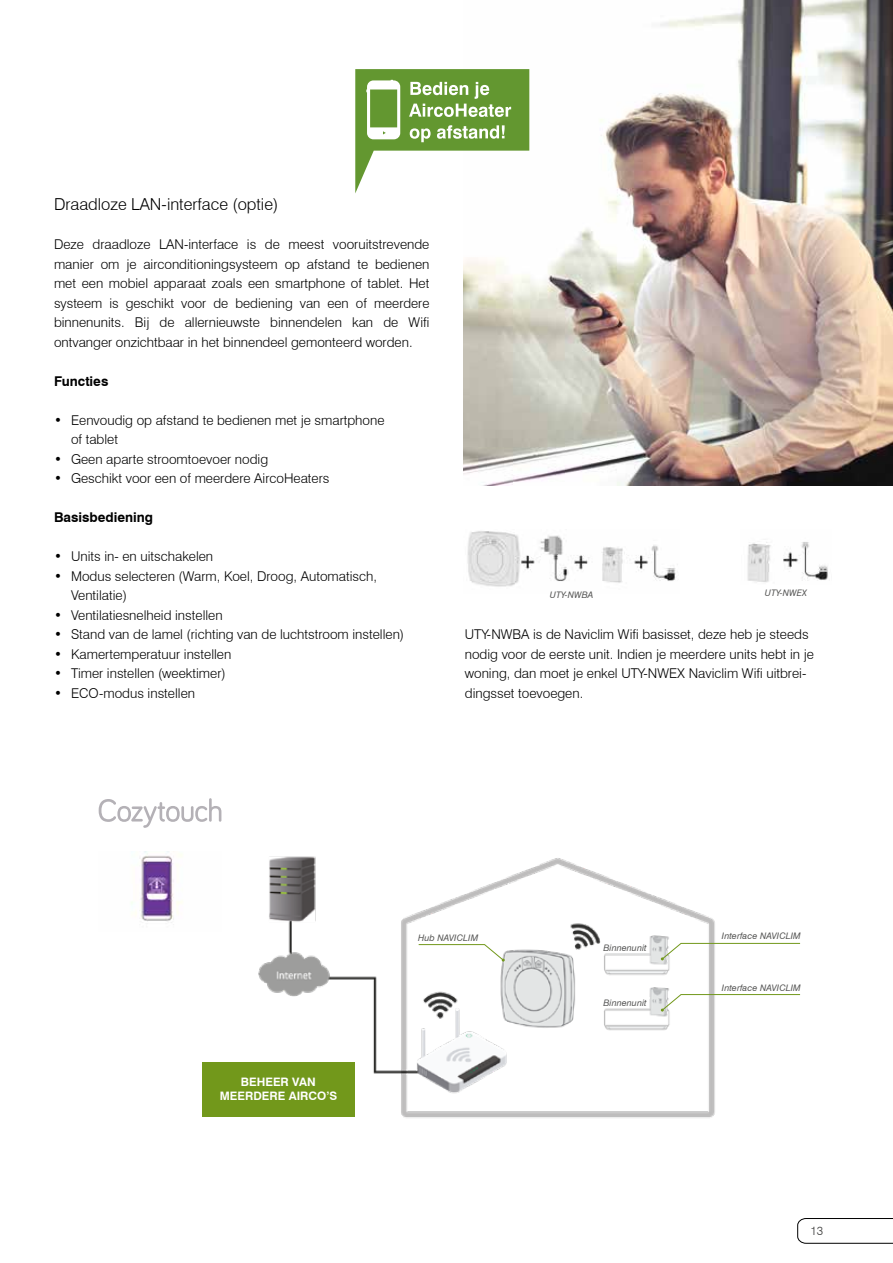
<style>
.page{position:relative;width:893px;height:1263px;background:#fff}
.page>*{position:absolute;margin:0;border:0;box-sizing:border-box;transform-origin:0 0}
.t1{font:300 16.5px "Swiss 721 BT";color:#000}
.t2{font:300 13.5px/19.5px "Swiss 721 BT";color:#000}
.t3{font:700 13.5px "Swiss 721 BT";color:#000}
.t4{font:300 12px "Swiss 721 BT";color:#3c3c3b}
.t5{font:700 11.7px/14px "Swiss 721 BT";color:#fff;text-align:center}
.t6{font:italic 9px "Swiss 721 BT";letter-spacing:.01em;color:#575756}
</style>
<div class="page">
<img style="left:463px;top:0;width:430px;height:486px">
<svg style="left:355px;top:69px;width:174px;height:124px"></svg>
<div style="left:202px;top:1062px;width:153px;height:55px;background:#72981b"></div>
<img style="left:258px;top:856px;width:542px;height:262px">
<img style="left:467px;top:531px;width:209px;height:56px">
<img style="left:747px;top:542px;width:81px;height:40px">
<img style="left:131px;top:851px;width:51px;height:72px">
<svg style="left:418px;top:944px;width:87px;height:17px"></svg>
<svg style="left:661px;top:994px;width:140px;height:17px"></svg>
<svg style="left:661px;top:943px;width:140px;height:17px"></svg>
<svg style="left:99px;top:798px;width:122px;height:30px"></svg>
<svg style="left:797px;top:1218px;width:96px;height:26px"></svg>
<p class="t1" style="left:54px;top:194px;width:226px">Draadloze LAN-interface (optie)</p>
<p class="t2" style="left:54px;top:234px;width:377px;text-align:justify">Deze draadloze LAN-interface is de meest vooruitstrevende manier om je airconditioningsysteem op afstand te bedienen met een mobiel apparaat zoals een smartphone of tablet. Het systeem is geschikt voor de bediening van een of meerdere binnenunits. Bij de allernieuwste binnendelen kan de Wifi ontvanger onzichtbaar in het binnendeel gemonteerd worden.</p>
<p class="t3" style="left:54px;top:372px;width:56px">Functies</p>
<p class="t2" style="left:71px;top:410px;width:315px;text-indent:-17px">• Eenvoudig op afstand te bedienen met je smartphone of tablet</p>
<p class="t2" style="left:54px;top:449px;width:216px">• Geen aparte stroomtoevoer nodig</p>
<p class="t2" style="left:54px;top:468px;width:277px">• Geschikt voor een of meerdere AircoHeaters</p>
<p class="t3" style="left:54px;top:509px;width:101px">Basisbediening</p>
<p class="t2" style="left:54px;top:546px;width:161px">• Units in- en uitschakelen</p>
<p class="t2" style="left:71px;top:566px;width:307px;text-indent:-17px">• Modus selecteren (Warm, Koel, Droog, Automatisch,<br>Ventilatie)</p>
<p class="t2" style="left:54px;top:605px;width:170px">• Ventilatiesnelheid instellen</p>
<p class="t2" style="left:54px;top:624px;width:352px">• Stand van de lamel (richting van de luchtstroom instellen)</p>
<p class="t2" style="left:54px;top:644px;width:179px">• Kamertemperatuur instellen</p>
<p class="t2" style="left:54px;top:663px;width:173px">• Timer instellen (weektimer)</p>
<p class="t2" style="left:54px;top:683px;width:143px">• ECO-modus instellen</p>
<p class="t6" style="left:550px;top:589px;width:45px">UTY-NWBA</p>
<p class="t6" style="left:765px;top:587px;width:43px">UTY-NWEX</p>
<p class="t2" style="left:465px;top:624px;width:351px">UTY-NWBA is de Naviclim Wifi basisset, deze heb je steeds nodig voor de eerste unit. Indien je meerdere units hebt in je woning, dan moet je enkel UTY-NWEX Naviclim Wifi uitbrei&shy;dingsset toevoegen.</p>
<p class="t5" style="left:220px;top:1075px;width:119px">BEHEER VAN<br>MEERDERE AIRCO’S</p>
<p class="t6" style="left:418px;top:932px;width:62px">Hub NAVICLIM</p>
<p class="t6" style="left:603px;top:942px;width:45px">Binnenunit</p>
<p class="t6" style="left:603px;top:997px;width:45px">Binnenunit</p>
<p class="t6" style="left:722px;top:931px;width:80px">Interface NAVICLIM</p>
<p class="t6" style="left:722px;top:982px;width:80px">Interface NAVICLIM</p>
<p class="t4" style="left:810px;top:1224px;width:14px">13</p>
</div>
